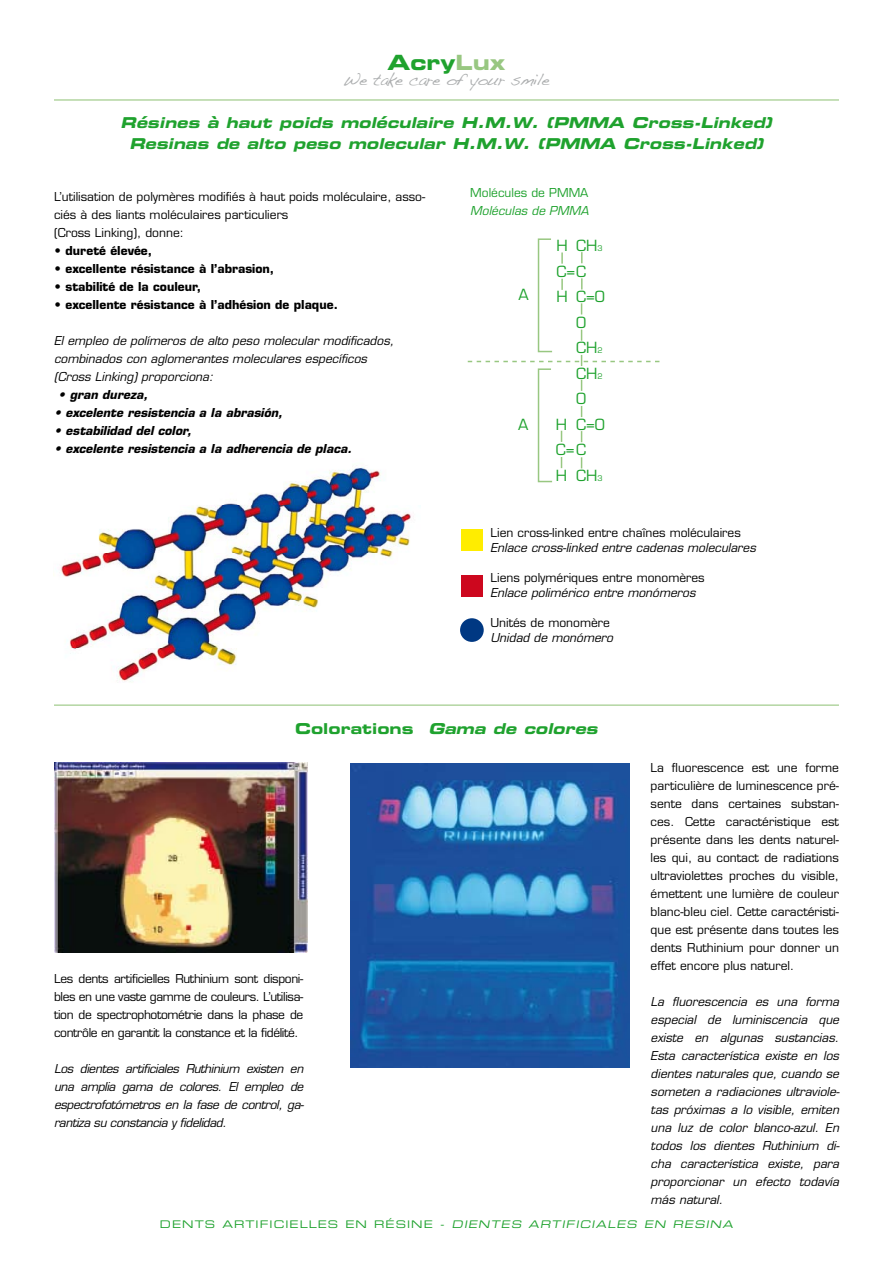
<style>
.page{position:relative;width:893px;height:1263px;background:#fff}
.page>*{position:absolute;margin:0;border:0;box-sizing:border-box;transform-origin:0 0}
.t1{font:21px "Eurostile LT Bold Extended Two";color:#1fa22e}
.t2{font:16.5px "Handwriting Dakota";letter-spacing:-.04em;color:#adafb0}
.t3{font:italic 15px/21px "Eurostile LT Bold Extended Two";color:#1fa22e;text-align:center}
.t4{font:15px/25.5px "Eurostile LT";color:#1fa22e}
.t5{font:12px/18px "Eurostile LT";color:#000;text-align:justify}
.t6{font:italic 12px/18px "Eurostile LT";color:#000;text-align:justify}
.t7{font:700 12px "Eurostile LT";color:#000}
.t8{font:italic 700 12px "Eurostile LT";color:#000}
.t9{font:12px "Eurostile LT";color:#1fa22e}
.t10{font:italic 12px "Eurostile LT";color:#1fa22e}
.t11{font:10.5px "Eurostile LT Extended Two";color:#1fa22e}
.s1{color:#98c781}
.s2{font-size:7.5px}
.s3{font-style:normal}
.s4{font-style:italic}
</style>
<div class="page">
<hr style="left:54px;top:99px;width:785px;height:2px;background:#b3d5a1">
<hr style="left:54px;top:704px;width:785px;height:2px;background:#b3d5a1">
<svg style="left:468px;top:238px;width:191px;height:245px"></svg>
<img style="left:54px;top:762px;width:254px;height:190px">
<img style="left:351px;top:764px;width:278px;height:304px">
<div style="left:461px;top:530px;width:22px;height:21px;background:#ffed00"></div>
<div style="left:461px;top:575px;width:22px;height:21px;background:#cd071e"></div>
<div style="left:460px;top:618px;width:24px;height:24px;background:#003882;border-radius:50%"></div>
<img style="left:60px;top:467px;width:351px;height:215px">
<h1 class="t1" style="left:388px;top:48px;width:119px">Acry<span class="s1">Lux</span></h1>
<h2 class="t2" style="left:343px;top:70px;width:209px">We take care of your smile</h2>
<p class="t3" style="left:121px;top:111px;width:658px">Résines à haut poids moléculaire H.M.W. (PMMA Cross-Linked)<br>Resinas de alto peso molecular H.M.W. (PMMA Cross-Linked)</p>
<p class="t5" style="left:54px;top:188px;width:373px;text-align:left">L’utilisation de polymères modifiés à haut poids moléculaire, asso&shy;ciés à des liants moléculaires particuliers<br>(Cross Linking), donne:</p>
<p class="t7" style="left:54px;top:243px;width:100px">• dureté élevée,</p>
<p class="t7" style="left:54px;top:261px;width:222px">• excellente résistance à l’abrasion,</p>
<p class="t7" style="left:54px;top:279px;width:149px">• stabilité de la couleur,</p>
<p class="t7" style="left:54px;top:297px;width:285px">• excellente résistance à l’adhésion de plaque.</p>
<p class="t6" style="left:54px;top:332px;width:341px;text-align:left">El empleo de polímeros de alto peso molecular modificados, combinados con aglomerantes moleculares específicos (Cross Linking) proporciona:</p>
<p class="t8" style="left:58px;top:387px;width:91px">• gran dureza,</p>
<p class="t8" style="left:54px;top:405px;width:230px">• excelente resistencia a la abrasión,</p>
<p class="t8" style="left:54px;top:423px;width:139px">• estabilidad del color,</p>
<p class="t8" style="left:54px;top:441px;width:299px">• excelente resistencia a la adherencia de placa.</p>
<p class="t9" style="left:470px;top:185px;width:120px">Molécules de PMMA</p>
<p class="t10" style="left:470px;top:203px;width:120px">Moléculas de PMMA</p>
<p class="t4" style="left:576px;top:233px;width:28px">CH<span class="s2">3</span></p>
<p class="t4" style="left:576px;top:284px;width:30px">C=O<br>O<br>CH<span class="s2">2<br></span>CH<span class="s2">2<br></span>O<br>C=O</p>
<p class="t4" style="left:576px;top:462px;width:28px">CH<span class="s2">3</span></p>
<p class="t4" style="left:556px;top:233px;width:31px">H<br>C=C<br>H</p>
<p class="t4" style="left:519px;top:282px;width:12px">A</p>
<p class="t4" style="left:518px;top:412px;width:12px">A</p>
<p class="t4" style="left:556px;top:412px;width:32px">H<br>C=C<br>H</p>
<p class="t5" style="left:490px;top:523px;width:252px">Lien cross-linked entre chaînes moléculaires</p>
<p class="t6" style="left:490px;top:538px;width:267px">Enlace cross-linked entre cadenas moleculares</p>
<p class="t5" style="left:490px;top:568px;width:216px">Liens polymériques entre monomères</p>
<p class="t6" style="left:490px;top:583px;width:207px">Enlace polimérico entre monómeros</p>
<p class="t5" style="left:490px;top:613px;width:121px">Unités de monomère</p>
<p class="t6" style="left:490px;top:628px;width:124px">Unidad de monómero</p>
<p class="t3" style="left:295px;top:717px;width:309px"><span class="s3">Colorations</span> Gama de colores</p>
<p class="t5" style="left:54px;top:970px;width:251px">Les dents artificielles Ruthinium sont disponi&shy;bles en une vaste gamme de couleurs. L’utilisa&shy;tion de spectrophotométrie dans la phase de contrôle en garantit la constance et la fidélité.</p>
<p class="t6" style="left:54px;top:1060px;width:252px">Los dientes artificiales Ruthinium existen en una amplia gama de colores. El empleo de espectrofotómetros en la fase de control, ga&shy;rantiza su constancia y fidelidad.</p>
<p class="t5" style="left:651px;top:759px;width:190px">La fluorescence est une forme particulière de luminescence pré&shy;sente dans certaines substan&shy;ces. Cette caractéristique est présente dans les dents naturel&shy;les qui, au contact de radiations ultraviolettes proches du visible, émettent une lumière de couleur blanc-bleu ciel. Cette caractéristi&shy;que est présente dans toutes les dents Ruthinium pour donner un effet encore plus naturel.</p>
<p class="t6" style="left:651px;top:993px;width:191px">La fluorescencia es una forma especial de luminiscencia que existe en algunas sustancias.<br>Esta característica existe en los dientes naturales que, cuando se someten a radiaciones ultraviole&shy;tas próximas a lo visible, emiten una luz de color blanco-azul. En todos los dientes Ruthinium di&shy;cha característica existe, para proporcionar un efecto todavía más natural.</p>
<p class="t11" style="left:160px;top:1217px;width:577px">D E N TS A RT I F I C I E L L E S E N R É S I N E - <span class="s4">DIENTES ARTIFICIALES EN RESINA</span></p>
</div>
